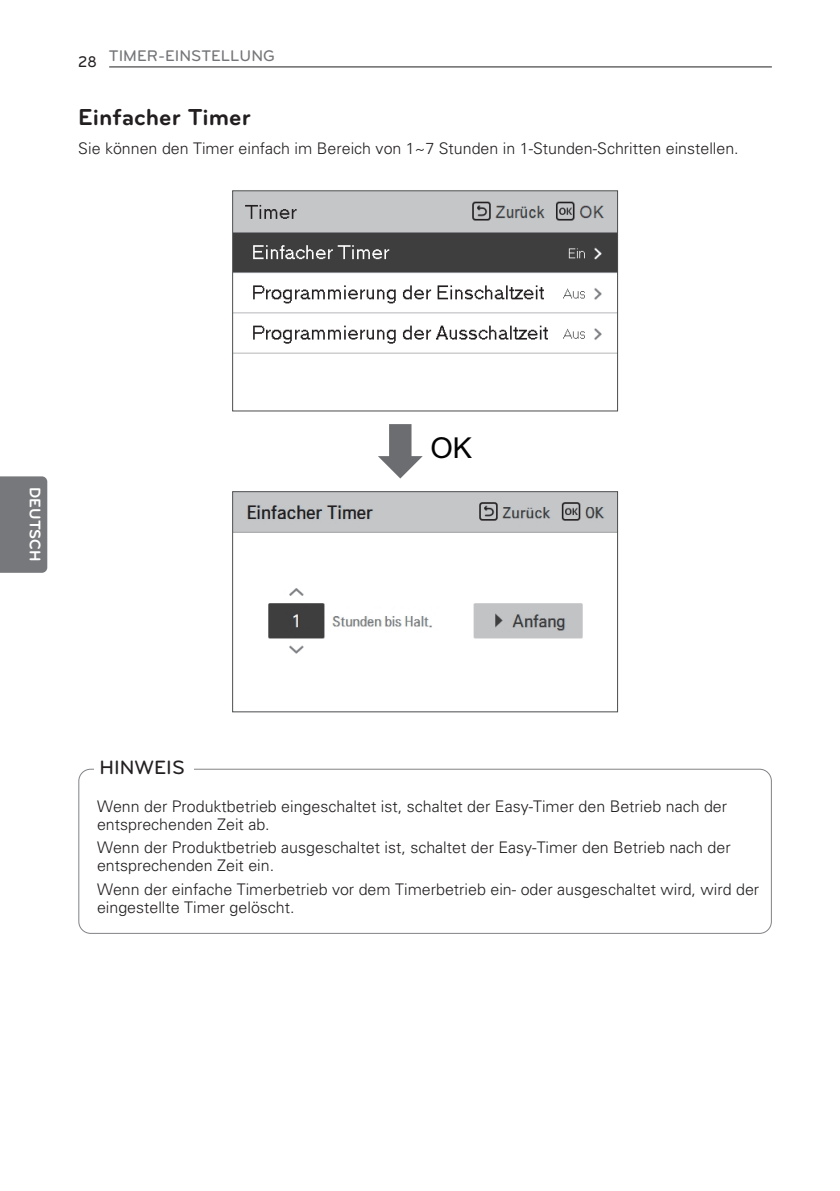
<style>
.page{position:relative;width:840px;height:1191px;background:#fff}
.page>*{position:absolute;margin:0;border:0;box-sizing:border-box;transform-origin:0 0}
.t1{font:28.8px "Arial";color:#030303}
.t2{font:700 24px "Bryant LG";color:#231f20}
.t3{font:500 20px "Bryant LG";color:#231f20}
.t4{font:300 16px/18px "Univers";color:#231f20}
.t5{font:500 16px "Bryant LG";color:#757679}
.t6{font:700 16px "Bryant LG";color:#fff}
.s1{color:#231f20}
</style>
<div class="page">
<hr style="left:109px;top:67px;width:662px;height:1px;background:#231f20">
<div style="left:0;top:476px;width:47px;height:97px;background:#76787b"></div>
<img style="left:234px;top:192px;width:381px;height:162px">
<div style="left:232px;top:190px;width:385px;height:221px;border:1px solid #4b4c4d"></div>
<img style="left:234px;top:493px;width:381px;height:161px">
<div style="left:232px;top:491px;width:385px;height:221px;border:1px solid #4b4c4d"></div>
<svg style="left:378px;top:424px;width:44px;height:54px"></svg>
<div style="left:78px;top:768px;width:693px;height:166px;border:2px solid #808285;border-radius:12px"></div>
<div style="left:94px;top:753px;width:99px;height:33px;background:#fff"></div>
<p class="t5" style="left:78px;top:47px;width:198px"><span class="s1">28</span> TIMER-EINSTELLUNG</p>
<h2 class="t2" style="left:78px;top:108px;width:174px">Einfacher Timer</h2>
<p class="t4" style="left:78px;top:141px;width:661px">Sie können den Timer einfach im Bereich von 1~7 Stunden in 1-Stunden-Schritten einstellen.</p>
<p class="t6" style="left:41px;top:487px;width:76px;rotate:90deg">DEUTSCH</p>
<h1 class="t1" style="left:430px;top:437px;width:43px">OK</h1>
<p class="t3" style="left:99px;top:756px;width:87px">HINWEIS</p>
<p class="t4" style="left:97px;top:798px;width:631px">Wenn der Produktbetrieb eingeschaltet ist, schaltet der Easy-Timer den Betrieb nach der entsprechenden Zeit ab.</p>
<p class="t4" style="left:97px;top:840px;width:635px">Wenn der Produktbetrieb ausgeschaltet ist, schaltet der Easy-Timer den Betrieb nach der entsprechenden Zeit ein.</p>
<p class="t4" style="left:97px;top:881px;width:663px">Wenn der einfache Timerbetrieb vor dem Timerbetrieb ein- oder ausgeschaltet wird, wird der eingestellte Timer gelöscht.</p>
</div>
